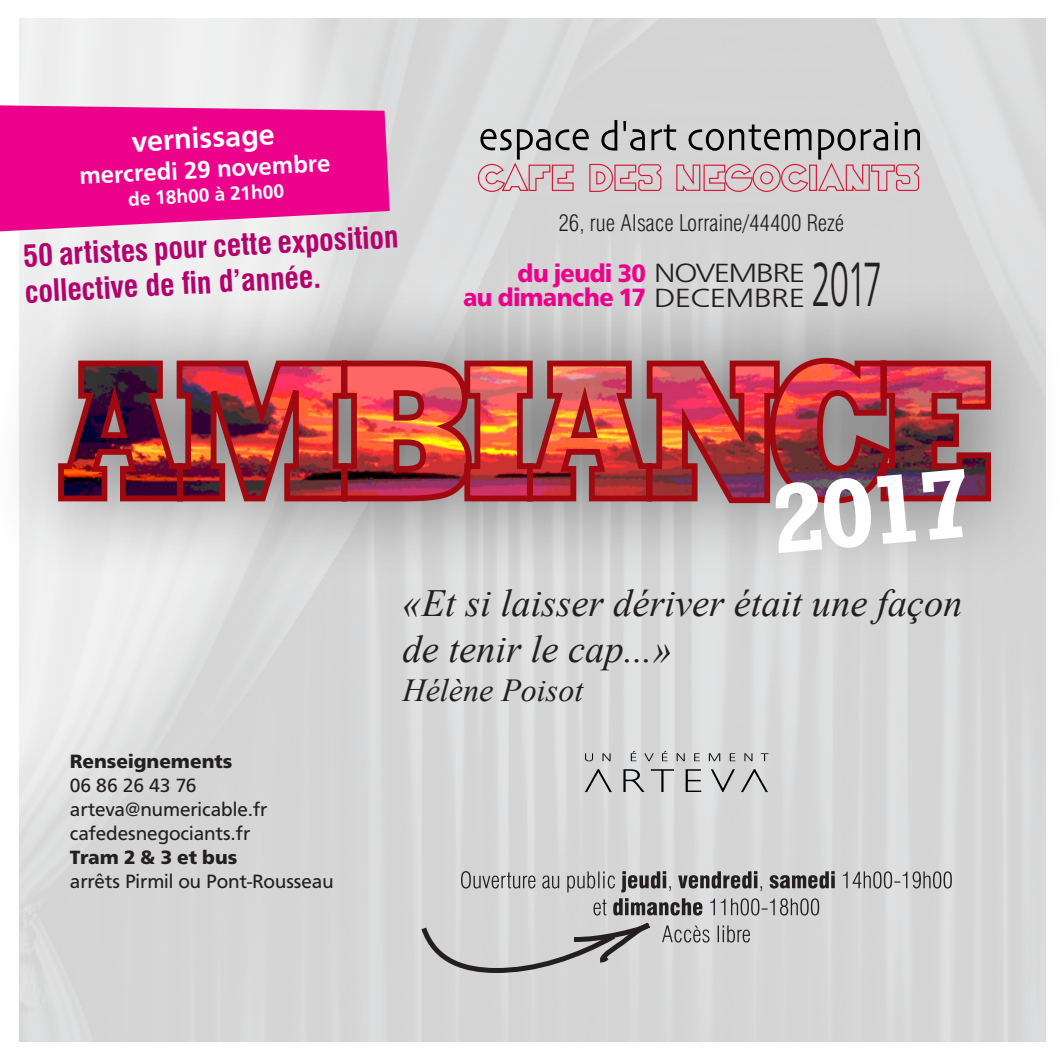
<style>
.page{position:relative;width:1063px;height:1063px;background:#fff}
.page>*{position:absolute;margin:0;border:0;box-sizing:border-box;transform-origin:0 0}
.t1{font:700 99.75px "Rockwell";color:#fff}
.t2{font:300 65.25px "Frutus T";color:#231f20;scale:.55 1}
.t3{font:italic 38.5px/46.2px "Times New Roman";color:#231f20}
.t4{font:italic 32px "Times New Roman";color:#231f20}
.t5{font:700 condensed 30px/36px "Swiss 721 BT";color:#b4016d}
.t6{font:500 30px "Frutus T";color:#fff}
.t7{font:700 26px "Frutus T";letter-spacing:-.02em;color:#ed028c;scale:.95 1}
.t8{font:500 25px "Frutus T";color:#fff}
.t9{font:300 condensed 22.5px "Swiss 721 BT";color:#231f20}
.t10{font:20px "Frutus T";color:#231f20}
.t11{font:700 20px "Frutus T";color:#231f20}
.t12{font:500 20px "Frutus T";color:#fff}
.s1{font-weight:300;font-size:27.5px;color:#231f20}
</style>
<div class="page">
<img style="left:20px;top:19px;width:1026px;height:1023px">
<svg style="left:0;top:18px;width:413px;height:961px;fill:#d9d9da"></svg>
<svg style="left:585px;top:769px;width:27px;height:23px"></svg>
<svg style="left:741px;top:769px;width:27px;height:23px"></svg>
<svg style="left:623px;top:769px;width:22px;height:22px"></svg>
<svg style="left:651px;top:769px;width:23px;height:22px"></svg>
<svg style="left:686px;top:769px;width:15px;height:22px"></svg>
<svg style="left:711px;top:769px;width:24px;height:22px"></svg>
<svg style="left:585px;top:753px;width:8px;height:8px"></svg>
<svg style="left:603px;top:753px;width:8px;height:8px"></svg>
<svg style="left:631px;top:751px;width:5px;height:10px"></svg>
<svg style="left:644px;top:753px;width:10px;height:8px"></svg>
<svg style="left:662px;top:751px;width:6px;height:10px"></svg>
<svg style="left:677px;top:753px;width:8px;height:8px"></svg>
<svg style="left:694px;top:753px;width:6px;height:8px"></svg>
<svg style="left:709px;top:753px;width:11px;height:8px"></svg>
<svg style="left:730px;top:753px;width:5px;height:8px"></svg>
<svg style="left:744px;top:753px;width:8px;height:8px"></svg>
<svg style="left:761px;top:753px;width:7px;height:8px"></svg>
<svg style="left:477px;top:120px;width:443px;height:73px"></svg>
<svg style="left:417px;top:871px;width:535px;height:105px"></svg>
<svg style="left:0;top:105px;width:390px;height:126px;fill:#ed028c"></svg>
<div style="left:0;top:274px;width:1063px;height:331px;background:#231f20;opacity:.52"></div>
<img style="left:55px;top:352px;width:939px;height:154px">
<p class="t6" style="left:131px;top:124px;width:145px;rotate:-3deg">vernissage</p>
<p class="t8" style="left:78px;top:161px;width:253px;rotate:-3deg">mercredi 29 novembre</p>
<p class="t12" style="left:128px;top:188px;width:158px;rotate:-3deg">de 18h00 à 21h00</p>
<p class="t5" style="left:22px;top:238px;width:377px;rotate:-3deg">50 artistes pour cette exposition collective de fi n d’année.</p>
<p class="t9" style="left:558px;top:209px;width:288px">26, rue Alsace Lorraine/44400 Rezé</p>
<p class="t7" style="left:518px;top:258px;width:304px">du jeudi 30 <span class="s1">NOVEMBRE</span></p>
<p class="t7" style="left:463px;top:282px;width:362px">au dimanche 17 <span class="s1">DECEMBRE</span></p>
<p class="t2" style="left:811px;top:246px;width:130px">2017</p>
<p class="t1" style="left:766px;top:460px;width:204px;rotate:-5deg">2017</p>
<p class="t11" style="left:70px;top:750px;width:164px">Renseignements</p>
<p class="t10" style="left:70px;top:774px;width:128px">06 86 26 43 76</p>
<p class="t10" style="left:70px;top:798px;width:199px">arteva@numericable.fr</p>
<p class="t10" style="left:70px;top:822px;width:182px">cafedesnegociants.fr</p>
<p class="t11" style="left:70px;top:846px;width:169px">Tram 2 &amp; 3 et bus</p>
<p class="t10" style="left:70px;top:870px;width:266px">arrêts Pirmil ou Pont-Rousseau</p>
<p class="t3" style="left:403px;top:579px;width:562px">«Et si laisser dériver était une façon de tenir le cap...»</p>
<p class="t4" style="left:403px;top:668px;width:182px">Hélène Poisot</p>
</div>
